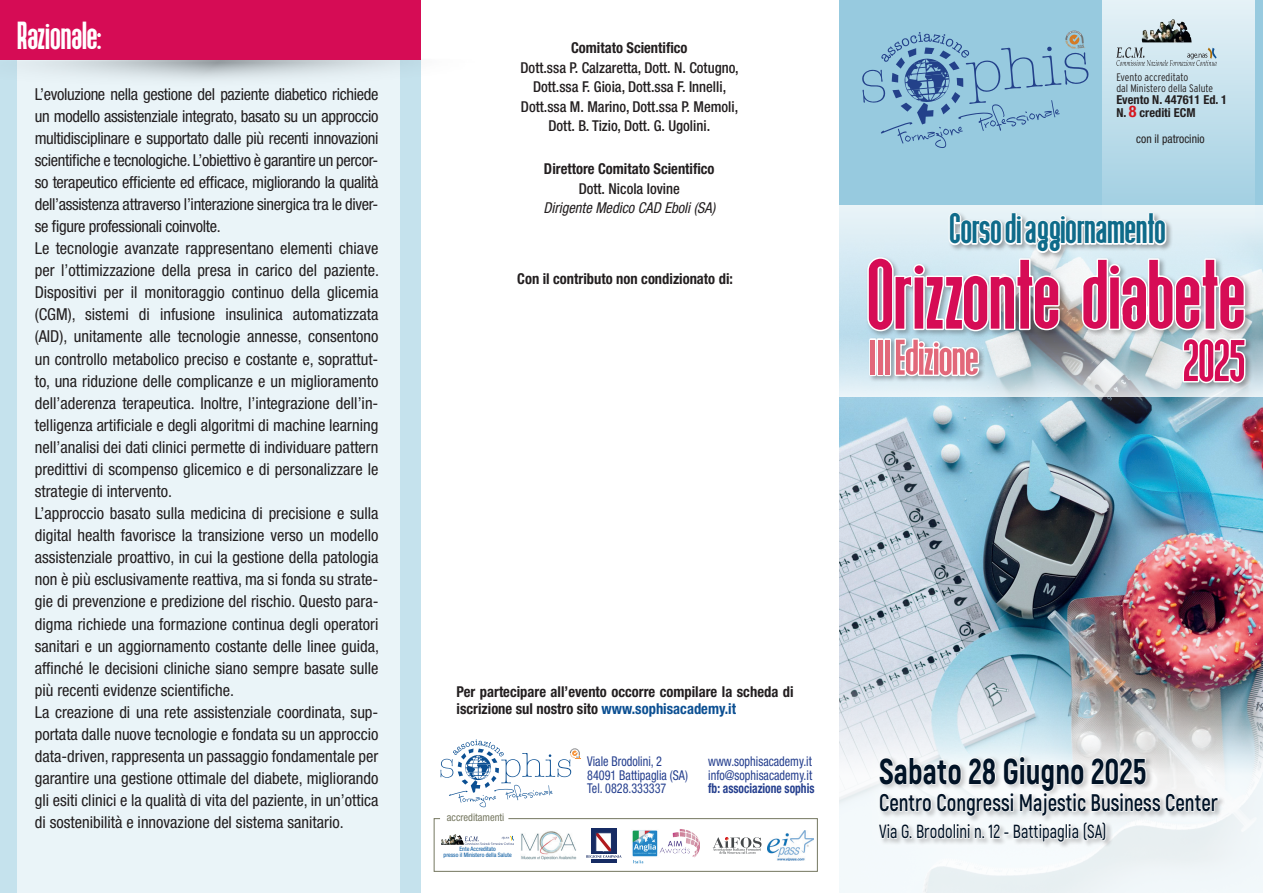
<style>
.page{position:relative;width:1263px;height:893px;background:#fff}
.page>*{position:absolute;margin:0;border:0;box-sizing:border-box;transform-origin:0 0}
.t1{font:500 105px "Devant Horgen";color:#d60c55}
.t2{font:500 62.55px "Devant Horgen";color:#d60c55}
.t3{font:500 53.4px "Devant";color:#e2687a}
.t4{font:500 44.4px "Devant";letter-spacing:.01em;color:#0f6b8a}
.t5{font:500 41.85px "Devant Horgen";color:#fff}
.t6{font:800 35.85px "Akrobat";color:#011326;scale:.87 1}
.t7{font:700 24px "Akrobat";color:#011326;scale:.87 1}
.t8{font:600 19.05px "Akrobat";color:#011326;scale:.87 1}
.t9{font:condensed 16.5px/22px "Helvetica Neue";color:#231f20}
.t10{font:700 condensed 15px/16.5px "Helvetica Neue";color:#231f20}
.t11{font:500 condensed 15px/19.5px "Helvetica Neue";color:#231f20;text-align:center}
.t12{font:italic condensed 15px "Helvetica Neue";color:#231f20}
.t13{font:condensed 13.5px/13.5px "Helvetica Neue";color:#253f8e;scale:.9 1}
.t14{font:700 condensed 13.5px "Helvetica Neue";color:#253f8e;scale:.85 1}
.t15{font:700 condensed 12.3px/13.2px "Helvetica Neue";color:#231f20}
.t16{font:condensed 12px "Helvetica Neue";color:#231f20}
.t17{font:300 condensed 10.8px/10.8px "Interstate";color:#231f20}
.t18{font:condensed 10.5px "Helvetica Neue";color:#757760}
.t19{font:condensed 6px/6px "Helvetica Neue";color:#01559e;text-align:center}
.s1{font-size:16.05px;color:#d7171f}
.s2{color:#0b4f92}
</style>
<div class="page">
<div style="left:0;top:0;width:421px;height:893px;background:#c5e2ed"></div>
<div style="left:17px;top:50px;width:383px;height:843px;background:#eaf4f8"></div>
<img style="left:839px;top:432px;width:424px;height:231px">
<img style="left:839px;top:663px;width:424px;height:230px">
<div style="left:839px;top:0;width:424px;height:246px;background:#97cadf"></div>
<svg style="left:839px;top:205px;width:424px;height:227px;background:#c5d7e3"></svg>
<svg style="left:1248px;top:0;width:6px;height:240px"></svg>
<svg style="left:839px;top:332px;width:424px;height:64px;background:#c2d9e4"></svg>
<svg style="left:433px;top:818px;width:385px;height:54px"></svg>
<img style="left:631px;top:826px;width:69px;height:39px">
<img style="left:768px;top:830px;width:45px;height:30px">
<img style="left:521px;top:831px;width:56px;height:29px">
<svg style="left:441px;top:739px;width:139px;height:68px"></svg>
<svg style="left:860px;top:738px;width:376px;height:122px"></svg>
<svg style="left:877px;top:756px;width:342px;height:96px"></svg>
<img style="left:862px;top:0;width:386px;height:595px">
<svg style="left:0;top:59px;width:421px;height:20px"></svg>
<div style="left:0;top:0;width:421px;height:59px;background:#d60c55"></div>
<h3 class="t5" style="left:17px;top:14px;width:86px">Razionale:</h3>
<p class="t9" style="left:35px;top:83px;width:346px">L’evoluzione nella gestione del paziente diabetico richiede un modello assistenziale integrato, basato su un approccio multidisciplinare e supportato dalle più recenti innovazioni scientifiche e tecnologiche. L’obiettivo è garantire un percor&shy;so terapeutico efficiente ed efficace, migliorando la qualità dell’assistenza attraverso l’interazione sinergica tra le diver&shy;se figure professionali coinvolte.<br>Le tecnologie avanzate rappresentano elementi chiave per l’ottimizzazione della presa in carico del paziente.<br>Dispositivi per il monitoraggio continuo della glicemia (CGM), sistemi di infusione insulinica automatizzata (AID), unitamente alle tecnologie annesse, consentono un controllo metabolico preciso e costante e, soprattut&shy;to, una riduzione delle complicanze e un miglioramento dell’aderenza terapeutica. Inoltre, l’integrazione dell’in&shy;telligenza artificiale e degli algoritmi di machine learning nell’analisi dei dati clinici permette di individuare pattern predittivi di scompenso glicemico e di personalizzare le strategie di intervento.<br>L’approccio basato sulla medicina di precisione e sulla digital health favorisce la transizione verso un modello assistenziale proattivo, in cui la gestione della patologia non è più esclusivamente reattiva, ma si fonda su strate&shy;gie di prevenzione e predizione del rischio. Questo para&shy;digma richiede una formazione continua degli operatori sanitari e un aggiornamento costante delle linee guida, affinché le decisioni cliniche siano sempre basate sulle più recenti evidenze scientifiche.<br>La creazione di una rete assistenziale coordinata, sup&shy;portata dalle nuove tecnologie e fondata su un approccio data-driven, rappresenta un passaggio fondamentale per garantire una gestione ottimale del diabete, migliorando gli esiti clinici e la qualità di vita del paziente, in un’ottica di sostenibilità e innovazione del sistema sanitario.</p>
<p class="t10" style="left:571px;top:39px;width:118px">Comitato Scientifico</p>
<p class="t11" style="left:520px;top:57px;width:220px">Dott.ssa P. Calzaretta, Dott. N. Cotugno, Dott.ssa F. Gioia, Dott.ssa F. Innelli, Dott.ssa M. Marino, Dott.ssa P. Memoli, Dott. B. Tizio, Dott. G. Ugolini.</p>
<p class="t10" style="left:544px;top:160px;width:172px">Direttore Comitato Scientifico</p>
<p class="t11" style="left:579px;top:178px;width:103px">Dott. Nicola Iovine</p>
<p class="t12" style="left:543px;top:199px;width:173px">Dirigente Medico CAD Eboli (SA)</p>
<p class="t10" style="left:517px;top:270px;width:217px">Con il contributo non condizionato di:</p>
<p class="t17" style="left:1116px;top:72px;width:98px">Evento accreditato<br>dal Ministero della Salute</p>
<p class="t15" style="left:1116px;top:93px;width:112px">Evento N. 447611 Ed. 1<br>N. <span class="s1">8</span> crediti ECM</p>
<p class="t16" style="left:1136px;top:132px;width:70px">con il patrocinio</p>
<h3 class="t4" style="left:950px;top:206px;width:218px">Corso di aggiornamento</h3>
<h1 class="t1" style="left:867px;top:241px;width:380px">Orizzonte diabete</h1>
<h2 class="t2" style="left:1184px;top:329px;width:63px">2025</h2>
<h3 class="t3" style="left:871px;top:330px;width:110px">III Edizione</h3>
<p class="t10" style="left:457px;top:684px;width:338px">Per partecipare all’evento occorre compilare la scheda di iscrizione sul nostro sito <span class="s2">www.sophisacademy.it</span></p>
<p class="t18" style="left:447px;top:811px;width:59px">accreditamenti</p>
<p class="t19" style="left:444px;top:845px;width:70px">Ente Accreditato<br>presso il Ministero della Salute</p>
<p class="t13" style="left:587px;top:755px;width:113px">Viale Brodolini, 2<br>84091 Battipaglia (SA)<br>Tel. 0828.333337</p>
<p class="t13" style="left:708px;top:755px;width:117px">www.sophisacademy.it info@sophisacademy.it</p>
<p class="t14" style="left:708px;top:780px;width:127px">fb: associazione sophis</p>
<h3 class="t6" style="left:879px;top:748px;width:309px">Sabato 28 Giugno 2025</h3>
<h3 class="t7" style="left:879px;top:787px;width:391px">Centro Congressi Majestic Business Center</h3>
<p class="t8" style="left:879px;top:820px;width:263px">Via G. Brodolini n. 12 - Battipaglia (SA)</p>
</div>
